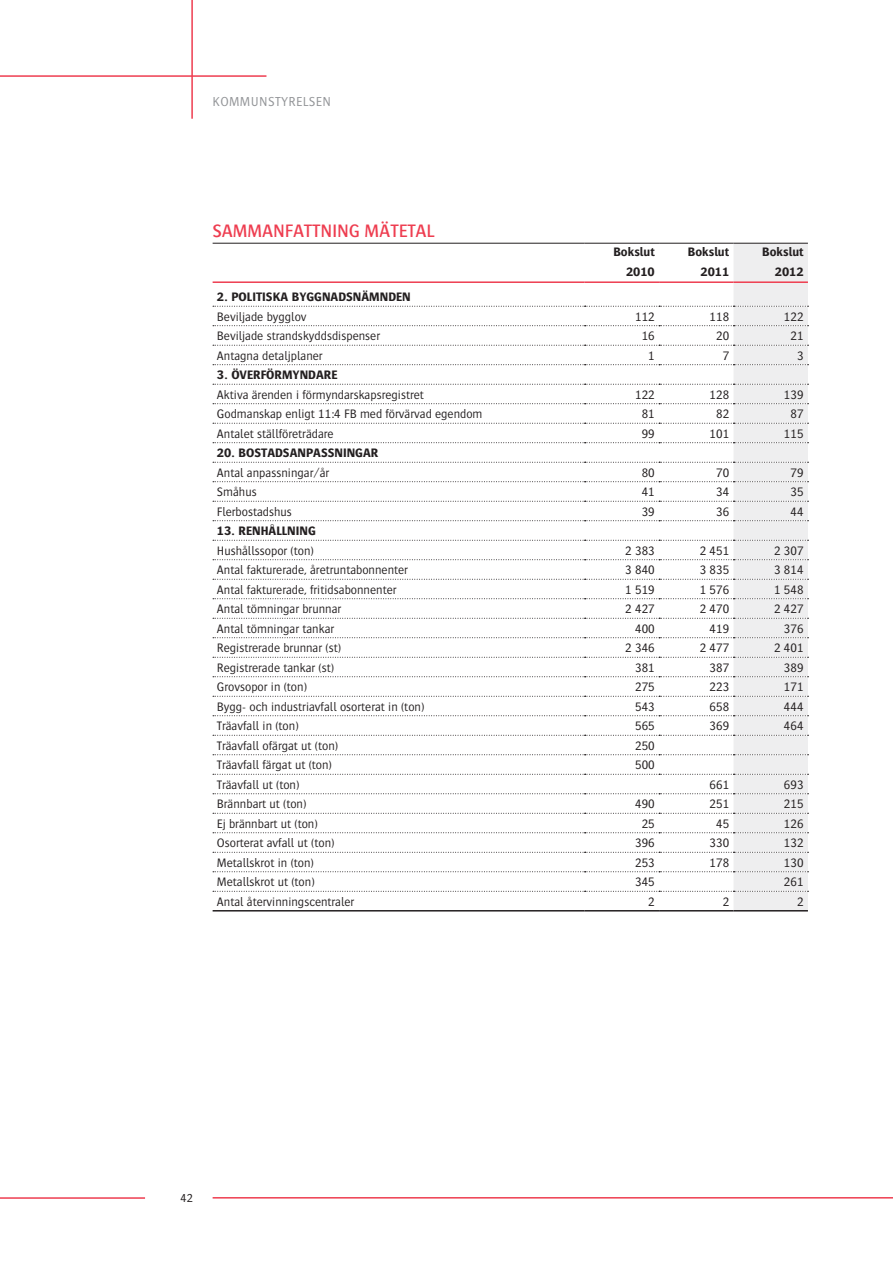
<style>
.page{position:relative;width:893px;height:1263px;background:#fff}
.page>*{position:absolute;margin:0;border:0;box-sizing:border-box;transform-origin:0 0}
.t1{font:500 18.75px "Bosis Std";letter-spacing:-.01em;color:#ee3d50}
.t2{font:300 13.5px "Bosis Std";letter-spacing:.025em;color:#939598}
.t3{font:300 12.75px "Bosis Std";color:#231f20}
.t4{font:700 12.75px/19.5px "Bosis Std";color:#231f20;text-align:right}
.t5{font:300 12px "Bosis Std";color:#231f20}
</style>
<div class="page">
<hr style="left:213px;top:1197px;width:680px;height:1px;background:#ee3d50">
<hr style="left:0;top:1197px;width:145px;height:2px;background:#ee3d50">
<hr style="left:191px;top:0;width:2px;height:119px;background:#ee3d50">
<hr style="left:0;top:75px;width:266px;height:2px;background:#ee3d50">
<div style="left:733px;top:244px;width:75px;height:666px;background:#eeeeef"></div>
<hr style="left:213px;top:243px;width:372px;height:1px;background:#231f20">
<hr style="left:585px;top:243px;width:74px;height:1px;background:#231f20">
<hr style="left:659px;top:243px;width:74px;height:1px;background:#231f20">
<hr style="left:733px;top:243px;width:75px;height:1px;background:#231f20">
<hr style="left:213px;top:910px;width:372px;height:1px;background:#231f20">
<hr style="left:585px;top:910px;width:74px;height:1px;background:#231f20">
<hr style="left:659px;top:910px;width:74px;height:1px;background:#231f20">
<hr style="left:733px;top:910px;width:75px;height:1px;background:#231f20">
<svg style="left:213px;top:306px;width:595px;height:1px"></svg>
<svg style="left:213px;top:325px;width:595px;height:1px"></svg>
<svg style="left:213px;top:345px;width:595px;height:1px"></svg>
<svg style="left:213px;top:364px;width:595px;height:1px"></svg>
<svg style="left:213px;top:384px;width:595px;height:1px"></svg>
<svg style="left:213px;top:403px;width:595px;height:1px"></svg>
<svg style="left:213px;top:423px;width:595px;height:1px"></svg>
<svg style="left:213px;top:442px;width:595px;height:1px"></svg>
<svg style="left:213px;top:462px;width:595px;height:1px"></svg>
<svg style="left:213px;top:481px;width:595px;height:1px"></svg>
<svg style="left:213px;top:501px;width:595px;height:1px"></svg>
<svg style="left:213px;top:520px;width:595px;height:1px"></svg>
<svg style="left:213px;top:540px;width:595px;height:1px"></svg>
<svg style="left:213px;top:559px;width:595px;height:1px"></svg>
<svg style="left:213px;top:579px;width:595px;height:1px"></svg>
<svg style="left:213px;top:598px;width:595px;height:1px"></svg>
<svg style="left:213px;top:618px;width:595px;height:1px"></svg>
<svg style="left:213px;top:637px;width:595px;height:1px"></svg>
<svg style="left:213px;top:657px;width:595px;height:1px"></svg>
<svg style="left:213px;top:676px;width:595px;height:1px"></svg>
<svg style="left:213px;top:696px;width:595px;height:1px"></svg>
<svg style="left:213px;top:715px;width:595px;height:1px"></svg>
<svg style="left:213px;top:735px;width:595px;height:1px"></svg>
<svg style="left:213px;top:754px;width:595px;height:1px"></svg>
<svg style="left:213px;top:774px;width:595px;height:1px"></svg>
<svg style="left:213px;top:793px;width:595px;height:1px"></svg>
<svg style="left:213px;top:813px;width:595px;height:1px"></svg>
<svg style="left:213px;top:832px;width:595px;height:1px"></svg>
<svg style="left:213px;top:852px;width:595px;height:1px"></svg>
<svg style="left:213px;top:871px;width:595px;height:1px"></svg>
<svg style="left:213px;top:891px;width:595px;height:1px"></svg>
<hr style="left:213px;top:281px;width:372px;height:2px;background:#ee3d50">
<hr style="left:585px;top:281px;width:74px;height:2px;background:#ee3d50">
<hr style="left:659px;top:281px;width:74px;height:2px;background:#ee3d50">
<hr style="left:733px;top:281px;width:75px;height:2px;background:#ee3d50">
<p class="t2" style="left:213px;top:94px;width:27px">Kommu</p>
<p class="t2" style="left:259px;top:94px;width:73px">nstyrelsen</p>
<h1 class="t1" style="left:213px;top:220px;width:23px">SAMMAN</h1>
<h1 class="t1" style="left:285px;top:220px;width:141px">FATTNIN G MÄTETAL</h1>
<p class="t4" style="left:613px;top:242px;width:43px">BOKSLUT<br>2010</p>
<p class="t4" style="left:688px;top:242px;width:43px">BOKSLUT<br>2011</p>
<p class="t4" style="left:762px;top:242px;width:43px">BOKSLUT<br>2012</p>
<p class="t4" style="left:217px;top:287px;width:29px">2. POLITISKA</p>
<p class="t4" style="left:292px;top:287px;width:24px">BYGGNADSNÄMNDEN</p>
<p class="t3" style="left:217px;top:310px;width:91px">Beviljade bygglov</p>
<p class="t3" style="left:635px;top:310px;width:21px">112</p>
<p class="t3" style="left:709px;top:310px;width:21px">118</p>
<p class="t3" style="left:784px;top:310px;width:21px">122</p>
<p class="t3" style="left:217px;top:329px;width:165px">Beviljade strandskyddsdispenser</p>
<p class="t3" style="left:642px;top:329px;width:15px">16</p>
<p class="t3" style="left:716px;top:329px;width:15px">20</p>
<p class="t3" style="left:790px;top:329px;width:15px">21</p>
<p class="t3" style="left:217px;top:349px;width:107px">Antagna detaljplaner</p>
<p class="t3" style="left:648px;top:349px;width:8px">1</p>
<p class="t3" style="left:723px;top:349px;width:8px">7</p>
<p class="t3" style="left:797px;top:349px;width:8px">3</p>
<p class="t4" style="left:217px;top:365px;width:32px">3. ÖVERFÖRM</p>
<p class="t4" style="left:293px;top:365px;width:16px">YNDARE</p>
<p class="t3" style="left:217px;top:388px;width:209px">Aktiva ärenden i förmyndarskapsregistret</p>
<p class="t3" style="left:635px;top:388px;width:21px">122</p>
<p class="t3" style="left:709px;top:388px;width:21px">128</p>
<p class="t3" style="left:784px;top:388px;width:21px">139</p>
<p class="t3" style="left:217px;top:407px;width:267px">Godmanskap enligt 11:4 FB med förvärvad egendom</p>
<p class="t3" style="left:642px;top:407px;width:15px">81</p>
<p class="t3" style="left:716px;top:407px;width:15px">82</p>
<p class="t3" style="left:790px;top:407px;width:15px">87</p>
<p class="t3" style="left:217px;top:427px;width:118px">Antalet ställföreträdare</p>
<p class="t3" style="left:642px;top:427px;width:15px">99</p>
<p class="t3" style="left:709px;top:427px;width:21px">101</p>
<p class="t3" style="left:784px;top:427px;width:21px">115</p>
<p class="t4" style="left:217px;top:443px;width:38px">20. BOSTADSANPASSNINGAR</p>
<p class="t3" style="left:217px;top:466px;width:114px">Antal anpassningar/år</p>
<p class="t3" style="left:642px;top:466px;width:15px">80</p>
<p class="t3" style="left:716px;top:466px;width:15px">70</p>
<p class="t3" style="left:790px;top:466px;width:15px">79</p>
<p class="t3" style="left:217px;top:485px;width:41px">Småhus</p>
<p class="t3" style="left:642px;top:485px;width:15px">41</p>
<p class="t3" style="left:716px;top:485px;width:15px">34</p>
<p class="t3" style="left:790px;top:485px;width:15px">35</p>
<p class="t3" style="left:217px;top:505px;width:77px">Flerbostadshus</p>
<p class="t3" style="left:642px;top:505px;width:15px">39</p>
<p class="t3" style="left:716px;top:505px;width:15px">36</p>
<p class="t3" style="left:790px;top:505px;width:15px">44</p>
<p class="t4" style="left:217px;top:521px;width:38px">13. RENHÅLLNING</p>
<p class="t3" style="left:217px;top:544px;width:98px">Hushållssopor (ton)</p>
<p class="t3" style="left:625px;top:544px;width:31px">2 383</p>
<p class="t3" style="left:700px;top:544px;width:31px">2 451</p>
<p class="t3" style="left:774px;top:544px;width:31px">2 307</p>
<p class="t3" style="left:217px;top:563px;width:193px">Antal fakturerade, åretruntabonnenter</p>
<p class="t3" style="left:625px;top:563px;width:31px">3 840</p>
<p class="t3" style="left:700px;top:563px;width:31px">3 835</p>
<p class="t3" style="left:774px;top:563px;width:31px">3 814</p>
<p class="t3" style="left:217px;top:583px;width:181px">Antal fakturerade, fritidsabonnenter</p>
<p class="t3" style="left:625px;top:583px;width:31px">1 519</p>
<p class="t3" style="left:700px;top:583px;width:31px">1 576</p>
<p class="t3" style="left:774px;top:583px;width:31px">1 548</p>
<p class="t3" style="left:217px;top:602px;width:126px">Antal tömningar brunnar</p>
<p class="t3" style="left:625px;top:602px;width:31px">2 427</p>
<p class="t3" style="left:700px;top:602px;width:31px">2 470</p>
<p class="t3" style="left:774px;top:602px;width:31px">2 427</p>
<p class="t3" style="left:217px;top:622px;width:119px">Antal tömningar tankar</p>
<p class="t3" style="left:635px;top:622px;width:21px">400</p>
<p class="t3" style="left:709px;top:622px;width:21px">419</p>
<p class="t3" style="left:784px;top:622px;width:21px">376</p>
<p class="t3" style="left:217px;top:641px;width:126px">Registrerade brunnar (st)</p>
<p class="t3" style="left:625px;top:641px;width:31px">2 346</p>
<p class="t3" style="left:700px;top:641px;width:31px">2 477</p>
<p class="t3" style="left:774px;top:641px;width:31px">2 401</p>
<p class="t3" style="left:217px;top:661px;width:119px">Registrerade tankar (st)</p>
<p class="t3" style="left:635px;top:661px;width:21px">381</p>
<p class="t3" style="left:709px;top:661px;width:21px">387</p>
<p class="t3" style="left:784px;top:661px;width:21px">389</p>
<p class="t3" style="left:217px;top:680px;width:91px">Grovsopor in (ton)</p>
<p class="t3" style="left:635px;top:680px;width:21px">275</p>
<p class="t3" style="left:709px;top:680px;width:21px">223</p>
<p class="t3" style="left:784px;top:680px;width:21px">171</p>
<p class="t3" style="left:217px;top:700px;width:209px">Bygg- och industriavfall osorterat in (ton)</p>
<p class="t3" style="left:635px;top:700px;width:21px">543</p>
<p class="t3" style="left:709px;top:700px;width:21px">658</p>
<p class="t3" style="left:784px;top:700px;width:21px">444</p>
<p class="t3" style="left:217px;top:719px;width:83px">Träavfall in (ton)</p>
<p class="t3" style="left:635px;top:719px;width:21px">565</p>
<p class="t3" style="left:709px;top:719px;width:21px">369</p>
<p class="t3" style="left:784px;top:719px;width:21px">464</p>
<p class="t3" style="left:217px;top:739px;width:123px">Träavfall ofärgat ut (ton)</p>
<p class="t3" style="left:635px;top:739px;width:21px">250</p>
<p class="t3" style="left:217px;top:758px;width:116px">Träavfall färgat ut (ton)</p>
<p class="t3" style="left:635px;top:758px;width:21px">500</p>
<p class="t3" style="left:217px;top:778px;width:84px">Träavfall ut (ton)</p>
<p class="t3" style="left:709px;top:778px;width:21px">661</p>
<p class="t3" style="left:784px;top:778px;width:21px">693</p>
<p class="t3" style="left:217px;top:797px;width:91px">Brännbart ut (ton)</p>
<p class="t3" style="left:635px;top:797px;width:21px">490</p>
<p class="t3" style="left:709px;top:797px;width:21px">251</p>
<p class="t3" style="left:784px;top:797px;width:21px">215</p>
<p class="t3" style="left:217px;top:817px;width:102px">Ej brännbart ut (ton)</p>
<p class="t3" style="left:642px;top:817px;width:15px">25</p>
<p class="t3" style="left:716px;top:817px;width:15px">45</p>
<p class="t3" style="left:784px;top:817px;width:21px">126</p>
<p class="t3" style="left:217px;top:836px;width:119px">Osorterat avfall ut (ton)</p>
<p class="t3" style="left:635px;top:836px;width:21px">396</p>
<p class="t3" style="left:709px;top:836px;width:21px">330</p>
<p class="t3" style="left:784px;top:836px;width:21px">132</p>
<p class="t3" style="left:217px;top:856px;width:98px">Metallskrot in (ton)</p>
<p class="t3" style="left:635px;top:856px;width:21px">253</p>
<p class="t3" style="left:709px;top:856px;width:21px">178</p>
<p class="t3" style="left:784px;top:856px;width:21px">130</p>
<p class="t3" style="left:217px;top:875px;width:99px">Metallskrot ut (ton)</p>
<p class="t3" style="left:635px;top:875px;width:21px">345</p>
<p class="t3" style="left:784px;top:875px;width:21px">261</p>
<p class="t3" style="left:217px;top:895px;width:139px">Antal återvinningscentraler</p>
<p class="t3" style="left:648px;top:895px;width:8px">2</p>
<p class="t3" style="left:723px;top:895px;width:8px">2</p>
<p class="t3" style="left:797px;top:895px;width:8px">2</p>
<p class="t5" style="left:180px;top:1191px;width:14px">42</p>
</div>
